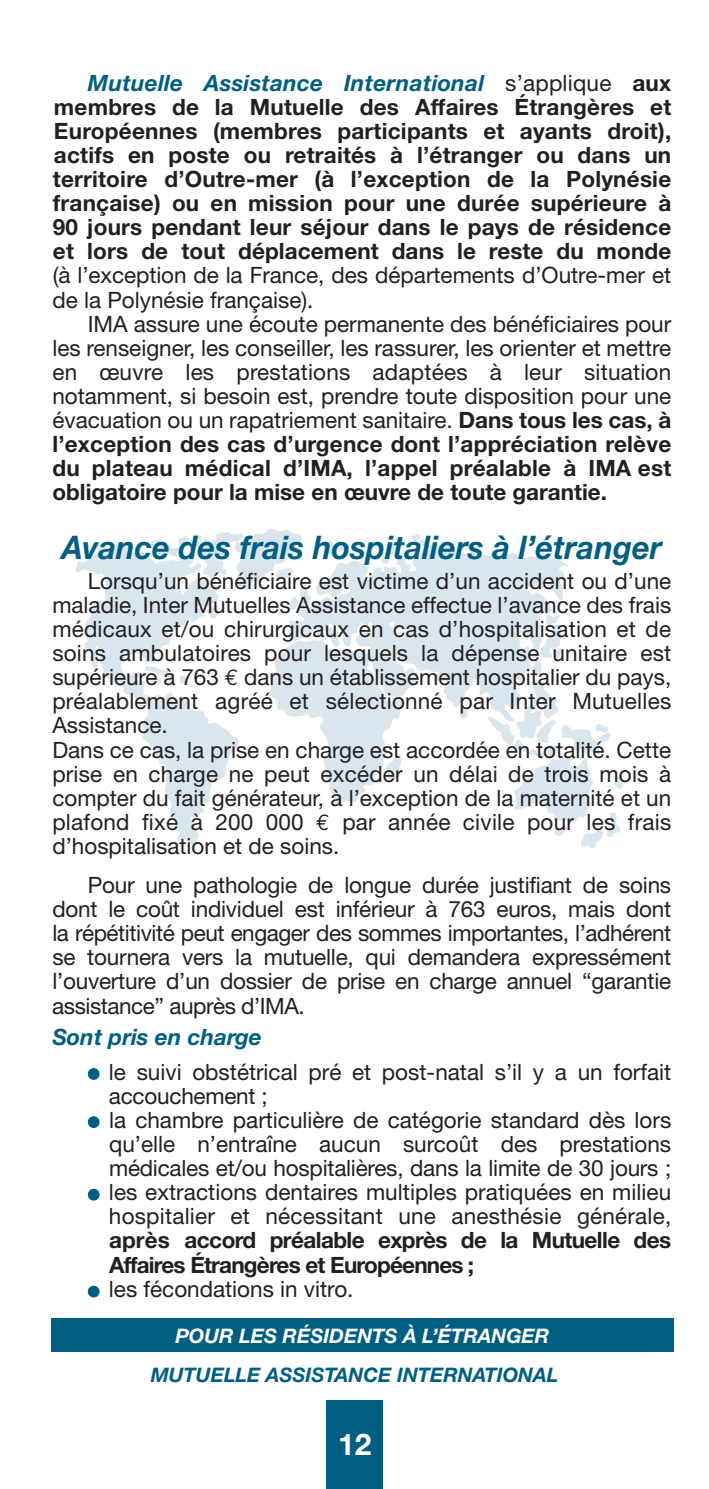
<style>
.page{position:relative;width:709px;height:1489px;background:#fff}
.page>*{position:absolute;margin:0;border:0;box-sizing:border-box;transform-origin:0 0}
.t1{font:italic 700 32.5px "Helvetica Neue";color:#005e82;scale:.95 1}
.t2{font:700 30px "Helvetica Neue";color:#fff}
.t3{font:22.5px/24px "Helvetica Neue";color:#231f20}
.t4{font:700 22.5px/24px "Helvetica Neue";letter-spacing:-.025em;color:#231f20;text-align:justify}
.t5{font:italic 700 22.5px "Helvetica Neue";color:#005e82}
.t6{font:italic 700 20px "Helvetica Neue";color:#005e82}
.t7{font:italic 700 20px "Helvetica Neue";color:#fff}
.s1{font-style:italic;color:#005e82}
.s2{font-weight:400}
.s3{font-weight:700}
.s4{font-family:"Euro Mono"}
.s5{color:#005e82}
</style>
<div class="page">
<img style="left:75px;top:528px;width:549px;height:320px">
<div style="left:326px;top:1400px;width:57px;height:88px;background:#005e82"></div>
<div style="left:51px;top:1318px;width:622px;height:33px;background:#005e82"></div>
<p class="t4" style="left:53px;top:70px;width:620px;text-indent:35px"><span class="s1">Mutuelle Assistance International</span> <span class="s2">s’applique</span> aux membres de la Mutuelle des Affaires Étrangères et Européennes (membres participants et ayants droit), actifs en poste ou retraités à l’étranger ou dans un territoire d’Outre-mer (à l’exception de la Polynésie française) ou en mission pour une durée supérieure à 90 jours pendant leur séjour dans le pays de résidence et lors de tout déplacement dans le reste du monde</p>
<p class="t3" style="left:52px;top:265px;width:620px">(à l’exception de la France, des départements d’Outre-mer et de la Polynésie française).</p>
<p class="t3" style="left:52px;top:314px;width:620px;text-align:justify;text-indent:35px">IMA assure une écoute permanente des bénéficiaires pour les renseigner, les conseiller, les rassurer, les orienter et mettre en œuvre les prestations adaptées à leur situation notamment, si besoin est, prendre toute disposition pour une évacuation ou un rapatriement sanitaire. <span class="s3">Dans tous les cas, à l’exception des cas d’urgence dont l’appréciation relève du plateau médical d’IMA, l’appel préalable à IMA est obligatoire pour la mise en œuvre de toute garantie.</span></p>
<h1 class="t1" style="left:62px;top:527px;width:633px">Avance des frais hospitaliers à l’étranger</h1>
<p class="t3" style="left:52px;top:571px;width:620px;text-indent:35px">Lorsqu’un bénéficiaire est victime d’un accident ou d’une maladie, Inter Mutuelles Assistance effectue l’avance des frais médicaux et/ou chirurgicaux en cas d’hospitalisation et de soins ambulatoires pour lesquels la dépense unitaire est supérieure à 763 <span class="s4">€</span> dans un établissement hospitalier du pays, préalablement agréé et sélectionné par Inter Mutuelles Assistance.<br>Dans ce cas, la prise en charge est accordée en totalité. Cette prise en charge ne peut excéder un délai de trois mois à compter du fait générateur, à l’exception de la maternité et un plafond fixé à 200 000 <span class="s4">€</span> par année civile pour les frais d’hospitalisation et de soins.</p>
<p class="t3" style="left:52px;top:875px;width:620px;text-align:justify;text-indent:35px">Pour une pathologie de longue durée justifiant de soins dont le coût individuel est inférieur à 763 euros, mais dont la répétitivité peut engager des sommes importantes, l’adhérent se tournera vers la mutuelle, qui demandera expressément l’ouverture d’un dossier de prise en charge annuel “garantie assistance” auprès d’IMA.</p>
<p class="t5" style="left:52px;top:1022px;width:211px">Sont pris en charge</p>
<p class="t3" style="left:109px;top:1061px;width:564px;text-indent:-21px"><span class="s5">●</span> le suivi obstétrical pré et post-natal s’il y a un forfait accouchement ;</p>
<p class="t3" style="left:109px;top:1109px;width:563px;text-align:justify;text-indent:-21px"><span class="s5">●</span> la chambre particulière de catégorie standard dès lors qu’elle n’entraîne aucun surcoût des prestations médicales et/ou hospitalières, dans la limite de 30 jours ;</p>
<p class="t3" style="left:88px;top:1182px;width:585px;text-align:right"><span class="s5">●</span> les extractions dentaires multiples pratiquées en milieu hospitalier et nécessitant une anesthésie générale,</p>
<p class="t4" style="left:109px;top:1227px;width:563px">après accord préalable exprès de la Mutuelle des<br>Affaires Étrangères et Européennes ;</p>
<p class="t3" style="left:88px;top:1278px;width:267px"><span class="s5">●</span> les fécondations in vitro.</p>
<p class="t7" style="left:175px;top:1323px;width:375px">POUR LES RÉSIDENTS À L’ÉTRANGER</p>
<p class="t6" style="left:151px;top:1362px;width:409px">MUTUELLE ASSISTANCE INTERNATIONAL</p>
<h2 class="t2" style="left:338px;top:1425px;width:35px">12</h2>
</div>
